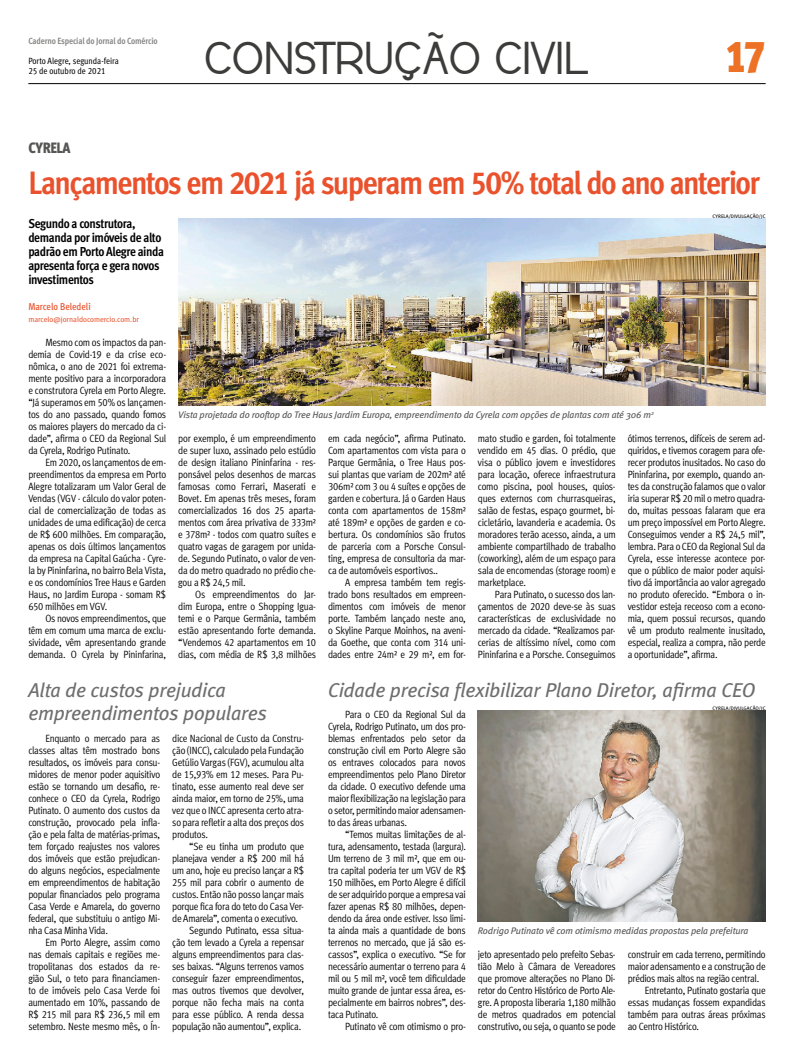
<style>
.page{position:relative;width:794px;height:1063px;background:#fff}
.page>*{position:absolute;margin:0;border:0;box-sizing:border-box;transform-origin:0 0}
.t1{font:45px "Meta Cond Black LF";color:#ed7225}
.t2{font:33px "Elegan Tech";letter-spacing:-.025em;color:#3c3c3a;scale:1.11 1}
.Abre{font:32.4px "Meta Cond Bold LF";letter-spacing:-.05em;color:#e9522c}
.Retranca_2_1{font:italic 20px/23px "Meta";letter-spacing:-.015em;color:#6e6e6e}
.CARTOLA{font:900 15px "Meta Cond";letter-spacing:-.025em;color:#565655}
.Linha_de_Apoio{font:700 13px/14px "Meta Cond";letter-spacing:-.03em;color:#000}
.TEXTO{font:10.5px/12px "Meta Cond Normal LF";letter-spacing:-.025em;color:#000;text-align:justify}
.Assinatura{font:10px "Meta Cond Medium LF";color:#e9522c}
.Legenda{font:italic 9.5px "Meta";letter-spacing:-.01em;color:#565655}
.t3{font:9px "Meta Cond Book LF";color:#000}
.t4{font:9px "Meta Cond Bold LF";letter-spacing:-.015em;color:#878786}
.E-mail{font:7.7px "Meta Cond Book LF";color:#e9522c;scale:1.11 1}
.Crédito{font:5px "Meta Book Caps";color:#000}
</style>
<div class="page">
<hr style="left:28px;top:83px;width:737px;height:1px;background:#000">
<img style="left:178px;top:219px;width:587px;height:187px">
<img style="left:478px;top:711px;width:287px;height:211px">
<p class="t4" style="left:28px;top:35px;width:131px">Caderno Especial do Jornal do Comércio</p>
<p class="t3" style="left:28px;top:56px;width:92px">Porto Alegre, segunda-feira</p>
<p class="t3" style="left:28px;top:66px;width:79px">25 de outubro de 2021</p>
<h2 class="t2" style="left:204px;top:43px;width:349px">CONSTRUÇÃO CIVIL</h2>
<p class="t1" style="left:725px;top:29px;width:42px">17</p>
<p class="CARTOLA" style="left:28px;top:139px;width:44px">CYRELA</p>
<p class="Abre" style="left:28px;top:164px;width:733px">Lançamentos em 2021 já superam em 50% total do ano anterior</p>
<p class="Linha_de_Apoio" style="left:28px;top:216px;width:137px">Segundo a construtora, demanda por imóveis de alto padrão em Porto Alegre ainda apresenta força e gera novos investimentos</p>
<p class="Assinatura" style="left:28px;top:301px;width:64px">Marcelo Beledeli</p>
<p class="E-mail" style="left:28px;top:315px;width:101px">marcelo@jornaldocomercio.com.br</p>
<p class="TEXTO" style="left:28px;top:336px;width:139px;text-indent:17px">Mesmo com os impactos da pan&shy;demia de Covid-19 e da crise eco&shy;nômica, o ano de 2021 foi extrema&shy;mente positivo para a incorporadora e construtora Cyrela em Porto Alegre. “Já superamos em 50% os lançamen&shy;tos do ano passado, quando fomos os maiores players do mercado da ci&shy;dade”, afirma o CEO da Regional Sul da Cyrela, Rodrigo Putinato.</p>
<p class="TEXTO" style="left:28px;top:456px;width:139px;text-indent:17px">Em 2020, os lançamentos de em&shy;preendimentos da empresa em Porto Alegre totalizaram um Valor Geral de Vendas (VGV - cálculo do valor poten&shy;cial de comercialização de todas as unidades de uma edificação) de cerca de R$ 600 milhões. Em comparação, apenas os dois últimos lançamentos da empresa na Capital Gaúcha - Cyre&shy;la by Pininfarina, no bairro Bela Vista, e os condomínios Tree Haus e Garden Haus, no Jardim Europa - somam R$ 650 milhões em VGV.</p>
<p class="TEXTO" style="left:28px;top:612px;width:139px;text-indent:17px">Os novos empreendimentos, que têm em comum uma marca de exclu&shy;sividade, vêm apresentando grande demanda. O Cyrela by Pininfarina,</p>
<p class="Crédito" style="left:712px;top:213px;width:54px">CYRELA/DIVULGAÇÃO/JC</p>
<p class="Legenda" style="left:178px;top:409px;width:477px">Vista projetada do rooftop do Tree Haus Jardim Europa, empreendimento da Cyrela com opções de plantas com até 306 m<sup>2</sup></p>
<p class="TEXTO" style="left:178px;top:432px;width:139px">por exemplo, é um empreendimento de super luxo, assinado pelo estúdio de design italiano Pininfarina - res&shy;ponsável pelos desenhos de marcas famosas como Ferrari, Maserati e Bovet. Em apenas três meses, foram comercializados 16 dos 25 aparta&shy;mentos com área privativa de 333m² e 378m² - todos com quatro suítes e quatro vagas de garagem por unida&shy;de. Segundo Putinato, o valor de ven&shy;da do metro quadrado no prédio che&shy;gou a R$ 24,5 mil.</p>
<p class="TEXTO" style="left:178px;top:588px;width:139px;text-indent:17px">Os empreendimentos do Jar&shy;dim Europa, entre o Shopping Igua&shy;temi e o Parque Germânia, também estão apresentando forte demanda. “Vendemos 42 apartamentos em 10 dias, com média de R$ 3,8 milhões</p>
<p class="TEXTO" style="left:328px;top:432px;width:139px">em cada negócio”, afirma Putinato.<br>Com apartamentos com vista para o Parque Germânia, o Tree Haus pos&shy;sui plantas que variam de 202m² até 306m² com 3 ou 4 suítes e opções de garden e cobertura. Já o Garden Haus conta com apartamentos de 158m² até 189m² e opções de garden e co&shy;bertura. Os condomínios são frutos de parceria com a Porsche Consul&shy;ting, empresa de consultoria da mar&shy;ca de automóveis esportivos..</p>
<p class="TEXTO" style="left:328px;top:576px;width:139px;text-indent:17px">A empresa também tem regis&shy;trado bons resultados em empreen&shy;dimentos com imóveis de menor porte. Também lançado neste ano, o Skyline Parque Moinhos, na aveni&shy;da Goethe, que conta com 314 uni&shy;dades entre 24m² e 29 m², em for-</p>
<p class="TEXTO" style="left:628px;top:432px;width:139px">ótimos terrenos, difíceis de serem ad&shy;quiridos, e tivemos coragem para ofe&shy;recer produtos inusitados. No caso do Pininfarina, por exemplo, quando an&shy;tes da construção falamos que o valor iria superar R$ 20 mil o metro quadra&shy;do, muitas pessoas falaram que era um preço impossível em Porto Alegre.<br>Conseguimos vender a R$ 24,5 mil”, lembra. Para o CEO da Regional Sul da Cyrela, esse interesse acontece por&shy;que o público de maior poder aquisi&shy;tivo dá importância ao valor agregado no produto oferecido. “Embora o in&shy;vestidor esteja receoso com a econo&shy;mia, quem possui recursos, quando vê um produto realmente inusitado, especial, realiza a compra, não perde a oportunidade”, afirma.</p>
<p class="TEXTO" style="left:478px;top:432px;width:139px">mato studio e garden, foi totalmente vendido em 45 dias. O prédio, que visa o público jovem e investidores para locação, oferece infraestrutura como piscina, pool houses, quios&shy;ques externos com churrasqueiras, salão de festas, espaço gourmet, bi&shy;cicletário, lavanderia e academia. Os moradores terão acesso, ainda, a um ambiente compartilhado de trabalho (coworking), além de um espaço para sala de encomendas (storage room) e marketplace.</p>
<p class="TEXTO" style="left:478px;top:588px;width:139px;text-indent:17px">Para Putinato, o sucesso dos lan&shy;çamentos de 2020 deve-se às suas características de exclusividade no mercado da cidade. “Realizamos par&shy;cerias de altíssimo nível, como com Pininfarina e a Porsche. Conseguimos</p>
<p class="Retranca_2_1" style="left:28px;top:679px;width:240px">Alta de custos prejudica empreendimentos populares</p>
<p class="TEXTO" style="left:28px;top:732px;width:133px;text-indent:17px">Enquanto o mercado para as classes altas têm mostrado bons resultados, os imóveis para consu&shy;midores de menor poder aquisitivo estão se tornando um desafio, re&shy;conhece o CEO da Cyrela, Rodrigo Putinato. O aumento dos custos da construção, provocado pela infla&shy;ção e pela falta de matérias-primas, tem forçado reajustes nos valores dos imóveis que estão prejudican&shy;do alguns negócios, especialmente em empreendimentos de habitação popular financiados pelo programa Casa Verde e Amarela, do governo federal, que substituiu o antigo Mi&shy;nha Casa Minha Vida.</p>
<p class="TEXTO" style="left:28px;top:936px;width:133px;text-indent:17px">Em Porto Alegre, assim como nas demais capitais e regiões me&shy;tropolitanas dos estados da re&shy;gião Sul, o teto para financiamen&shy;to de imóveis pelo Casa Verde foi aumentado em 10%, passando de R$ 215 mil para R$ 236,5 mil em setembro. Neste mesmo mês, o Ín-</p>
<p class="TEXTO" style="left:172px;top:732px;width:133px">dice Nacional de Custo da Constru&shy;ção (INCC), calculado pela Fundação Getúlio Vargas (FGV), acumulou alta de 15,93% em 12 meses. Para Pu&shy;tinato, esse aumento real deve ser ainda maior, em torno de 25%, uma vez que o INCC apresenta certo atra&shy;so para refletir a alta dos preços dos produtos.</p>
<p class="TEXTO" style="left:172px;top:840px;width:133px;text-indent:17px">“Se eu tinha um produto que planejava vender a R$ 200 mil há um ano, hoje eu preciso lançar a R$ 255 mil para cobrir o aumento de custos. Então não posso lançar mais porque fica fora do teto do Casa Ver&shy;de Amarela”, comenta o executivo.</p>
<p class="TEXTO" style="left:172px;top:924px;width:133px;text-indent:17px">Segundo Putinato, essa situa&shy;ção tem levado a Cyrela a repensar alguns empreendimentos para clas&shy;ses baixas. “Alguns terrenos vamos conseguir fazer empreendimentos, mas outros tivemos que devolver, porque não fecha mais na conta para esse público. A renda dessa população não aumentou”, explica.</p>
<p class="Retranca_2_1" style="left:328px;top:679px;width:429px">Cidade precisa flexibilizar Plano Diretor, afirma CEO</p>
<p class="TEXTO" style="left:328px;top:708px;width:139px;text-indent:17px">Para o CEO da Regional Sul da Cyrela, Rodrigo Putinato, um dos pro&shy;blemas enfrentados pelo setor da construção civil em Porto Alegre são os entraves colocados para novos empreendimentos pelo Plano Diretor da cidade. O executivo defende uma maior flexibilização na legislação para o setor, permitindo maior adensamen&shy;to das áreas urbanas.</p>
<p class="TEXTO" style="left:328px;top:828px;width:139px;text-indent:17px">“Temos muitas limitações de al&shy;tura, adensamento, testada (largura).<br>Um terreno de 3 mil m², que em ou&shy;tra capital poderia ter um VGV de R$ 150 milhões, em Porto Alegre é difícil de ser adquirido porque a empresa vai fazer apenas R$ 80 milhões, depen&shy;dendo da área onde estiver. Isso limi&shy;ta ainda mais a quantidade de bons terrenos no mercado, que já são es&shy;cassos”, explica o executivo. “Se for necessário aumentar o terreno para 4 mil ou 5 mil m², você tem dificuldade muito grande de juntar essa área, es&shy;pecialmente em bairros nobres”, des&shy;taca Putinato.</p>
<p class="TEXTO" style="left:345px;top:1020px;width:122px">Putinato vê com otimismo o pro-</p>
<p class="Crédito" style="left:712px;top:705px;width:54px">CYRELA/DIVULGAÇÃO/JC</p>
<p class="Legenda" style="left:478px;top:925px;width:272px">Rodrigo Putinato vê com otimismo medidas propostas pela prefeitura</p>
<p class="TEXTO" style="left:478px;top:948px;width:139px">jeto apresentado pelo prefeito Sebas&shy;tião Melo à Câmara de Vereadores que promove alterações no Plano Di&shy;retor do Centro Histórico de Porto Ale&shy;gre. A proposta liberaria 1,180 milhão de metros quadrados em potencial construtivo, ou seja, o quanto se pode</p>
<p class="TEXTO" style="left:628px;top:948px;width:139px">construir em cada terreno, permitindo maior adensamento e a construção de prédios mais altos na região central.</p>
<p class="TEXTO" style="left:628px;top:984px;width:139px;text-indent:17px">Entretanto, Putinato gostaria que essas mudanças fossem expandidas também para outras áreas próximas ao Centro Histórico.</p>
</div>
